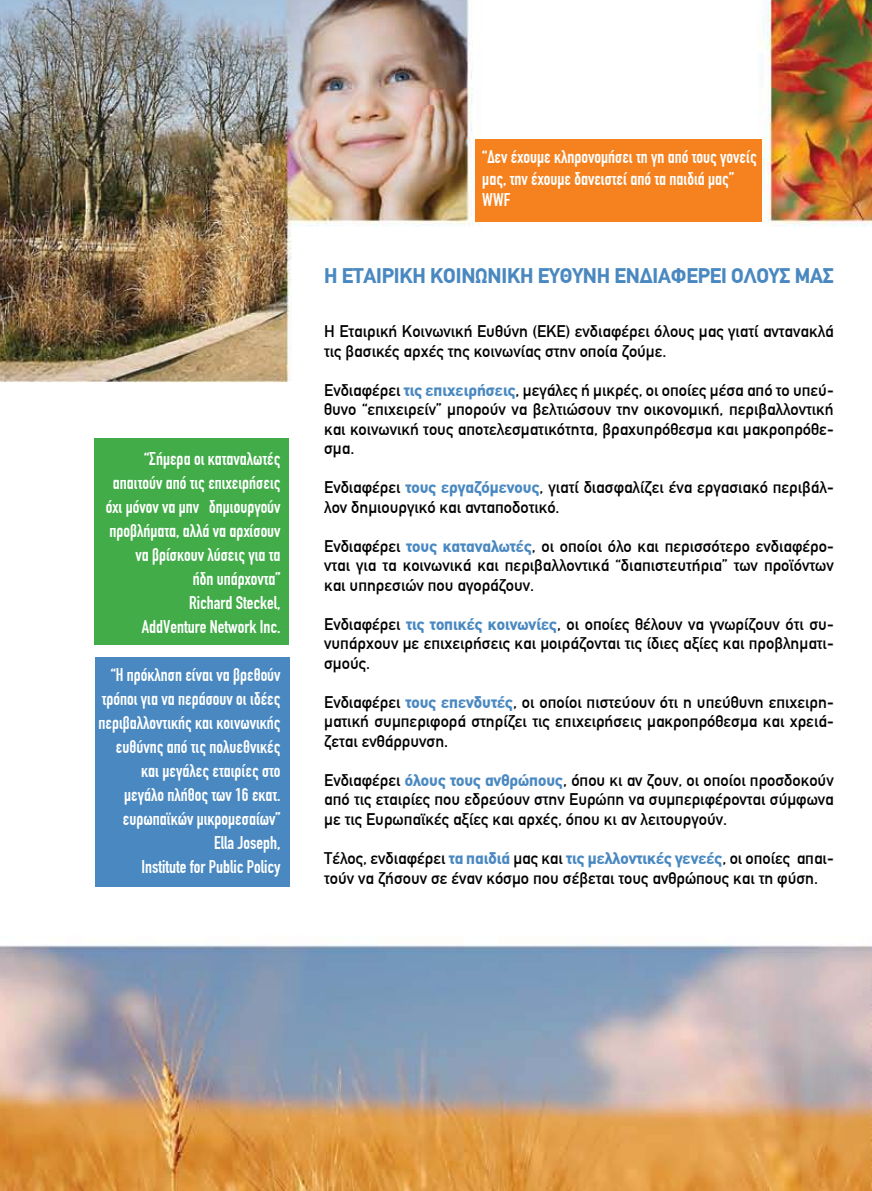
<style>
.page{position:relative;width:872px;height:1191px;background:#fff}
.page>*{position:absolute;margin:0;border:0;box-sizing:border-box;transform-origin:0 0}
.t1{font:700 20.7px "CF Din";letter-spacing:-.01em;color:#4988c0}
.t2{font:18px/24px "CF Din Condensed";color:#fff;text-align:right}
.t3{font:16.5px/19.5px "CF Din";color:#000;text-align:justify}
.s1{font-weight:700;color:#4988c0}
</style>
<div class="page">
<img style="left:0;top:0;width:872px;height:1191px">
<div style="left:94px;top:438px;width:194px;height:207px;background:#41ac48"></div>
<div style="left:95px;top:657px;width:195px;height:230px;background:#4988c0"></div>
<div style="left:475px;top:139px;width:286px;height:82px;background:#f5821f"></div>
<p class="t2" style="left:106px;top:446px;width:176px">“Σήμερα οι καταναλωτές απαιτούν από τις επιχειρήσεις όχι μόνον να μην δημιουργούν προβλήματα, αλλά να αρχίσουν να βρίσκουν λύσεις για τα<br>ήδη υπάρχοντα”<br>Richard Steckel,<br>AddVenture Network Inc.</p>
<p class="t2" style="left:98px;top:662px;width:184px">“Η πρόκληση είναι να βρεθούν τρόποι για να περάσουν οι ιδέες περιβαλλοντικής και κοινωνικής ευθύνης από τις πολυεθνικές και μεγάλες εταιρίες στo μεγάλο πλήθος των 16 εκατ. ευρωπαϊκών μικρομεσαίων”<br>Ella Joseph,<br>Institute for Public Policy</p>
<p class="t2" style="left:482px;top:146px;width:276px;line-height:21.6px;text-align:left">“Δεν έχουμε κληρονομήσει τη γη από τους γονείς μας, την έχουμε δανειστεί από τα παιδιά μας”<br>WWF</p>
<p class="t1" style="left:324px;top:261px;width:511px">Η ΕΤΑΙΡΙΚΗ ΚΟΙΝΩΝΙΚΗ ΕΥΘΥΝΗ ΕΝΔΙΑΦΕΡΕΙ ΟΛΟΥΣ ΜΑΣ</p>
<p class="t3" style="left:324px;top:321px;width:511px">Η Εταιρική Κοινωνική Ευθύνη (ΕΚΕ) ενδιαφέρει όλους μας γιατί αντανακλά τις βασικές αρχές της κοινωνίας στην οποία ζούμε.</p>
<p class="t3" style="left:324px;top:380px;width:511px">Ενδιαφέρει <span class="s1">τις επιχειρήσεις</span>, μεγάλες ή μικρές, οι οποίες μέσα από το υπεύ&shy;θυνο “επιχειρείν” μπορούν να βελτιώσουν την οικονομική, περιβαλλοντική και κοινωνική τους αποτελεσματικότητα, βραχυπρόθεσμα και μακροπρόθε&shy;σμα.</p>
<p class="t3" style="left:324px;top:477px;width:511px">Ενδιαφέρει <span class="s1">τους εργαζόμενους</span>, γιατί διασφαλίζει ένα εργασιακό περιβάλ&shy;λον δημιουργικό και ανταποδοτικό.</p>
<p class="t3" style="left:324px;top:536px;width:511px">Ενδιαφέρει <span class="s1">τους καταναλωτές</span>, οι οποίοι όλο και περισσότερο ενδιαφέρο&shy;νται για τα κοινωνικά και περιβαλλοντικά “διαπιστευτήρια” των προϊόντων και υπηρεσιών που αγοράζουν.</p>
<p class="t3" style="left:324px;top:614px;width:511px">Ενδιαφέρει <span class="s1">τις τοπικές κοινωνίες</span>, οι οποίες θέλουν να γνωρίζουν ότι συ&shy;νυπάρχουν με επιχειρήσεις και μοιράζονται τις ίδιες αξίες και προβληματι&shy;σμούς.</p>
<p class="t3" style="left:324px;top:692px;width:511px">Ενδιαφέρει <span class="s1">τους επενδυτές</span>, οι οποίοι πιστεύουν ότι η υπεύθυνη επιχειρη&shy;ματική συμπεριφορά στηρίζει τις επιχειρήσεις μακροπρόθεσμα και χρειά&shy;ζεται ενθάρρυνση.</p>
<p class="t3" style="left:324px;top:770px;width:511px">Ενδιαφέρει <span class="s1">όλους τους ανθρώπους</span>, όπου κι αν ζουν, οι οποίοι προσδοκούν από τις εταιρίες που εδρεύουν στην Ευρώπη να συμπεριφέρονται σύμφωνα με τις Ευρωπαϊκές αξίες και αρχές, όπου κι αν λειτουργούν.</p>
<p class="t3" style="left:324px;top:848px;width:511px">Τέλος, ενδιαφέρει <span class="s1">τα παιδιά</span> μας και <span class="s1">τις μελλοντικές γενεές</span>, οι οποίες απαι&shy;τούν να ζήσουν σε έναν κόσμο που σέβεται τους ανθρώπους και τη φύση.</p>
</div>
